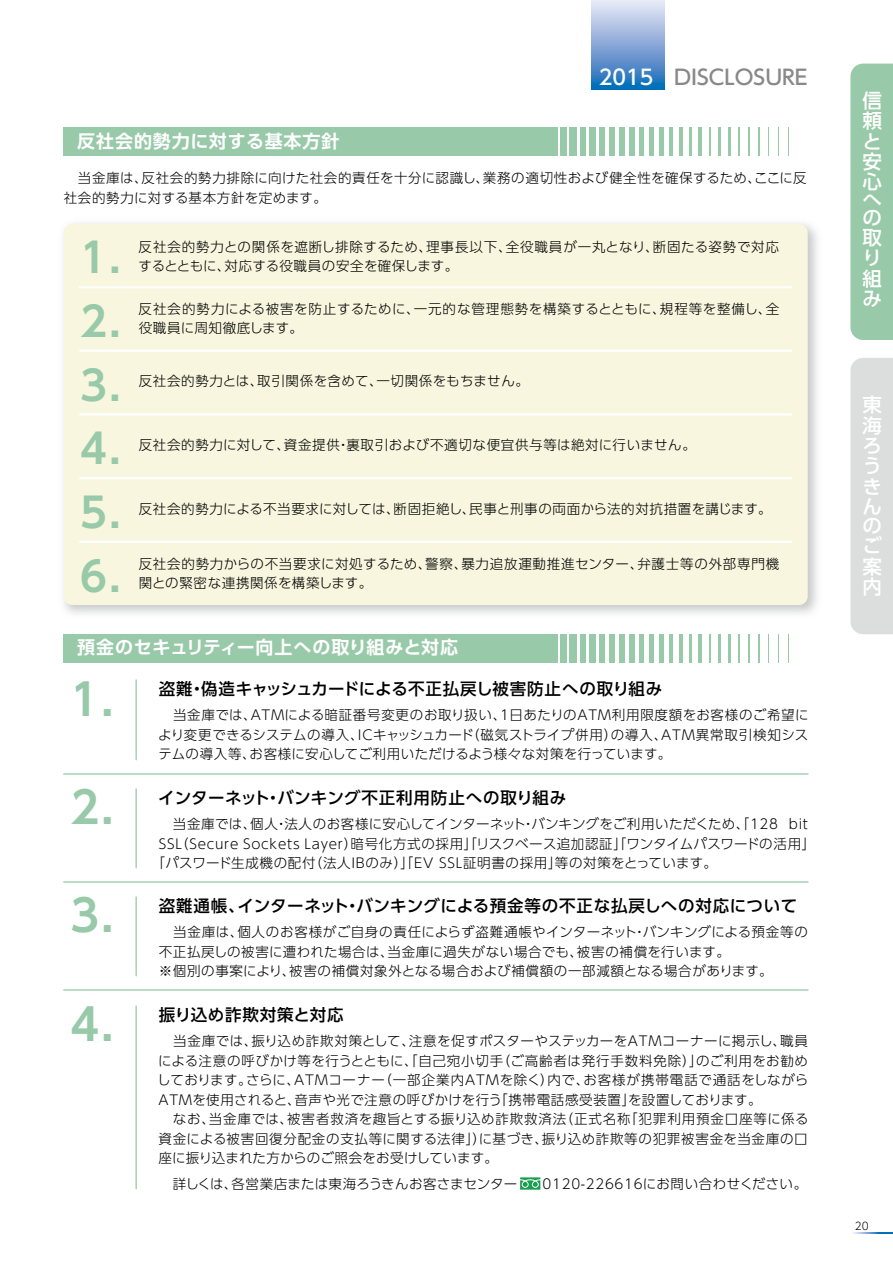
<style>
.page{position:relative;width:893px;height:1263px;background:#fff}
.page>*{position:absolute;margin:0;border:0;box-sizing:border-box;transform-origin:0 0}
.t1{font:43.5px "UD Shin Go Pro De Bold 90 pv RKSJ H";color:#98c9a9}
.t2{font:40.65px/63.8px "UD Shin Go Pro De Bold 90 pv RKSJ H";color:#98c9a9;text-align:justify}
.t3{font:20.7px "UD Shin Go Pro Medium 90 pv RKSJ H";color:#898989}
.t4{font:19.5px/20.2px "UD Shin Go Pro Medium 90 pv RKSJ V";color:#fff}
.t5{font:18px "UD Shin Go Pro De Bold 90 pv RKSJ H";letter-spacing:.05em;color:#fff}
.t6{font:16.5px "UD Shin Go Pro Medium 90 pv RKSJ H";letter-spacing:.035em;color:#000}
.t7{font:16.5px "UD Shin Go Pro Medium 90 pv RKSJ H";letter-spacing:.015em;color:#000}
.t8{font:13.5px/19.5px "UD Shin Go Pro Light 90 pv RKSJ H";letter-spacing:.045em;color:#000}
.t9{font:13.5px "UD Shin Go Pro Light 90 pv RKSJ H";letter-spacing:.025em;color:#000}
.t10{font:13.5px "UD Shin Go Pro Light 90 pv RKSJ H";letter-spacing:.02em;color:#000}
.t11{font:10.5px "UD Shin Go Pro Light 90 pv RKSJ H";color:#000}
.s1{color:#fff}
</style>
<div class="page">
<div style="left:850px;top:64px;width:43px;height:276px;background:#98c9a9"></div>
<div style="left:850px;top:358px;width:43px;height:276px;background:#dcdddd"></div>
<svg style="left:591px;top:0;width:74px;height:89px;background:#82a9d7"></svg>
<svg style="left:853px;top:1232px;width:40px;height:2px"></svg>
<div style="left:64px;top:224px;width:744px;height:381px;background:#f8f6de;border-radius:9px"></div>
<div style="left:64px;top:128px;width:744px;height:28px;background:#98c9a9"></div>
<div style="left:798px;top:128px;width:9px;height:28px;background:#fff"></div>
<div style="left:789px;top:128px;width:8px;height:28px;background:#fff"></div>
<div style="left:779px;top:128px;width:8px;height:28px;background:#fff"></div>
<div style="left:769px;top:128px;width:9px;height:28px;background:#fff"></div>
<div style="left:760px;top:128px;width:8px;height:28px;background:#fff"></div>
<div style="left:750px;top:128px;width:8px;height:28px;background:#fff"></div>
<div style="left:741px;top:128px;width:7px;height:28px;background:#fff"></div>
<div style="left:731px;top:128px;width:7px;height:28px;background:#fff"></div>
<div style="left:721px;top:128px;width:7px;height:28px;background:#fff"></div>
<div style="left:712px;top:128px;width:6px;height:28px;background:#fff"></div>
<div style="left:702px;top:128px;width:6px;height:28px;background:#fff"></div>
<div style="left:692px;top:128px;width:6px;height:28px;background:#fff"></div>
<div style="left:683px;top:128px;width:5px;height:28px;background:#fff"></div>
<div style="left:673px;top:128px;width:5px;height:28px;background:#fff"></div>
<hr style="left:664px;top:128px;width:4px;height:28px;background:#fff">
<div style="left:654px;top:128px;width:5px;height:28px;background:#fff"></div>
<div style="left:644px;top:128px;width:5px;height:28px;background:#fff"></div>
<hr style="left:635px;top:128px;width:4px;height:28px;background:#fff">
<hr style="left:625px;top:128px;width:4px;height:28px;background:#fff">
<hr style="left:616px;top:128px;width:3px;height:28px;background:#fff">
<hr style="left:606px;top:128px;width:3px;height:28px;background:#fff">
<hr style="left:596px;top:128px;width:3px;height:28px;background:#fff">
<hr style="left:587px;top:128px;width:2px;height:28px;background:#fff">
<hr style="left:577px;top:128px;width:2px;height:28px;background:#fff">
<hr style="left:567px;top:128px;width:2px;height:28px;background:#fff">
<svg style="left:558px;top:128px;width:1px;height:28px"></svg>
<div style="left:64px;top:634px;width:744px;height:28px;background:#98c9a9"></div>
<div style="left:798px;top:634px;width:9px;height:28px;background:#fff"></div>
<div style="left:789px;top:634px;width:8px;height:28px;background:#fff"></div>
<div style="left:779px;top:634px;width:8px;height:28px;background:#fff"></div>
<div style="left:769px;top:634px;width:9px;height:28px;background:#fff"></div>
<div style="left:760px;top:634px;width:8px;height:28px;background:#fff"></div>
<div style="left:750px;top:634px;width:8px;height:28px;background:#fff"></div>
<div style="left:741px;top:634px;width:7px;height:28px;background:#fff"></div>
<div style="left:731px;top:634px;width:7px;height:28px;background:#fff"></div>
<div style="left:721px;top:634px;width:7px;height:28px;background:#fff"></div>
<div style="left:712px;top:634px;width:6px;height:28px;background:#fff"></div>
<div style="left:702px;top:634px;width:6px;height:28px;background:#fff"></div>
<div style="left:692px;top:634px;width:6px;height:28px;background:#fff"></div>
<div style="left:683px;top:634px;width:5px;height:28px;background:#fff"></div>
<div style="left:673px;top:634px;width:5px;height:28px;background:#fff"></div>
<hr style="left:664px;top:634px;width:4px;height:28px;background:#fff">
<div style="left:654px;top:634px;width:5px;height:28px;background:#fff"></div>
<div style="left:644px;top:634px;width:5px;height:28px;background:#fff"></div>
<hr style="left:635px;top:634px;width:4px;height:28px;background:#fff">
<hr style="left:625px;top:634px;width:4px;height:28px;background:#fff">
<hr style="left:616px;top:634px;width:3px;height:28px;background:#fff">
<hr style="left:606px;top:634px;width:3px;height:28px;background:#fff">
<hr style="left:596px;top:634px;width:3px;height:28px;background:#fff">
<hr style="left:587px;top:634px;width:2px;height:28px;background:#fff">
<hr style="left:577px;top:634px;width:2px;height:28px;background:#fff">
<hr style="left:567px;top:634px;width:2px;height:28px;background:#fff">
<svg style="left:558px;top:634px;width:1px;height:28px"></svg>
<hr style="left:79px;top:286px;width:713px;height:2px;background:#fff">
<hr style="left:79px;top:349px;width:713px;height:3px;background:#fff">
<hr style="left:79px;top:413px;width:713px;height:2px;background:#fff">
<hr style="left:79px;top:477px;width:713px;height:2px;background:#fff">
<hr style="left:79px;top:541px;width:713px;height:2px;background:#fff">
<hr style="left:63px;top:773px;width:746px;height:2px;background:#98c9a9">
<hr style="left:63px;top:989px;width:746px;height:2px;background:#98c9a9">
<hr style="left:63px;top:881px;width:746px;height:2px;background:#98c9a9">
<svg style="left:520px;top:1177px;width:20px;height:13px"></svg>
<hr style="left:136px;top:788px;width:1px;height:80px;background:#98c9a9">
<hr style="left:136px;top:896px;width:1px;height:80px;background:#98c9a9">
<hr style="left:136px;top:1005px;width:1px;height:184px;background:#98c9a9">
<hr style="left:136px;top:679px;width:1px;height:81px;background:#98c9a9">
<h3 class="t5" style="left:77px;top:126px;width:264px">反社会的勢力に対する基本方針</h3>
<h3 class="t3" style="left:599px;top:60px;width:210px"><span class="s1">2015</span> DISCLOSURE</h3>
<p class="t8" style="left:64px;top:168px;width:744px">　当金庫は、反社会的勢力排除に向けた社会的責任を十分に認識し、業務の適切性および健全性を確保するため、ここに反社会的勢力に対する基本方針を定めます。</p>
<h2 class="t2" style="left:80px;top:225px;width:42px">1.<br>2.<br>3.<br>4.<br>5.<br>6.</h2>
<p class="t8" style="left:138px;top:236px;width:642px">反社会的勢力との関係を遮断し排除するため、理事長以下、全役職員が一丸となり、断固たる姿勢で対応するとともに、対応する役職員の安全を確保します。</p>
<p class="t8" style="left:139px;top:298px;width:642px">反社会的勢力による被害を防止するために、一元的な管理態勢を構築するとともに、規程等を整備し、全役職員に周知徹底します。</p>
<p class="t8" style="left:139px;top:371px;width:392px">反社会的勢力とは、取引関係を含めて、一切関係をもちません。</p>
<p class="t8" style="left:139px;top:434px;width:559px">反社会的勢力に対して、資金提供・裏取引および不適切な便宜供与等は絶対に行いません。</p>
<p class="t8" style="left:139px;top:499px;width:635px">反社会的勢力による不当要求に対しては、断固拒絶し、民事と刑事の両面から法的対抗措置を講じます。</p>
<p class="t8" style="left:139px;top:554px;width:642px">反社会的勢力からの不当要求に対処するため、警察、暴力追放運動推進センター、弁護士等の外部専門機関との緊密な連携関係を構築します。</p>
<h3 class="t5" style="left:77px;top:632px;width:382px">預金のセキュリティー向上への取り組みと対応</h3>
<h1 class="t1" style="left:70px;top:664px;width:45px">1.</h1>
<p class="t7" style="left:159px;top:675px;width:505px">盗難・偽造キャッシュカードによる不正払戻し被害防止への取り組み</p>
<p class="t8" style="left:158px;top:705px;width:652px;text-align:justify">　当金庫では、ATMによる暗証番号変更のお取り扱い、1日あたりのATM利用限度額をお客様のご希望により変更できるシステムの導入、ICキャッシュカード（磁気ストライプ併用）の導入、ATM異常取引検知システムの導入等、お客様に安心してご利用いただけるよう様々な対策を行っています。</p>
<h1 class="t1" style="left:70px;top:772px;width:45px">2.</h1>
<p class="t6" style="left:158px;top:784px;width:409px">インターネット・バンキング不正利用防止への取り組み</p>
<p class="t8" style="left:159px;top:814px;width:651px">　当金庫では、個人・法人のお客様に安心してインターネット・バンキングをご利用いただくため、「128 bit<br>SSL（Secure Sockets Layer）暗号化方式の採用「リ</p>
<p class="t8" style="left:151px;top:833px;width:665px;text-indent:313px">」 スクベース追加認証」「ワンタイムパスワードの活用」「パスワード生成機の配付（法人IBのみ）「EV SSL証明書の採用」</p>
<p class="t8" style="left:400px;top:853px;width:15px">」</p>
<p class="t10" style="left:555px;top:852px;width:164px">等の対策をとっています。</p>
<h1 class="t1" style="left:70px;top:880px;width:45px">3.</h1>
<p class="t6" style="left:159px;top:892px;width:640px">盗難通帳、インターネット・バンキングによる預金等の不正な払戻しへの対応について</p>
<p class="t8" style="left:159px;top:922px;width:651px">　当金庫は、個人のお客様がご自身の責任によらず盗難通帳やインターネット・バンキングによる預金等の不正払戻しの被害に遭われた場合は、当金庫に過失がない場合でも、被害の補償を行います。<br>※個別の事案により、被害の補償対象外となる場合および補償額の一部減額となる場合があります。</p>
<h1 class="t1" style="left:70px;top:989px;width:45px">4.</h1>
<p class="t6" style="left:159px;top:1001px;width:186px">振り込め詐欺対策と対応</p>
<p class="t8" style="left:157px;top:1031px;width:653px">　当金庫では、振り込め詐欺対策として、注意を促すポスターやステッカーをATMコーナーに掲示し、職員による注意の呼びかけ等を行うとともに、「自己宛小切手（ご高齢者は発行手数料免除）」のご利用をお勧めしております。さらに、ATMコーナー（一部企業内ATMを除く）内で、お客様が携帯電話で通話をしながらATMを使用されると、音声や光で注意の呼びかけを行う「携帯電話感受装置」を設置しております。<br>　なお、当金庫では、被害者救済を趣旨とする振り込め詐欺救済法（正式名称「犯罪利用預金口座等に係る資金による被害回復分配金の支払等に関する法律」）に基づき、振り込め詐欺等の犯罪被害金を当金庫の口座に振り込まれた方からのご照会をお受けしています。</p>
<p class="t9" style="left:159px;top:1172px;width:650px">　詳しくは、各営業店または東海ろうきんお客さまセンター 　 0120-226616にお問い合わせください。</p>
<h3 class="t4" style="left:862px;top:90px;width:21px;text-align:justify">信頼と安心</h3>
<h3 class="t4" style="left:862px;top:191px;width:20px;line-height:17.7px">への</h3>
<h3 class="t4" style="left:862px;top:227px;width:21px">取り組み</h3>
<h3 class="t4" style="left:862px;top:394px;width:21px">東海ろうきんのご案内</h3>
<p class="t11" style="left:855px;top:1217px;width:15px">20</p>
</div>
